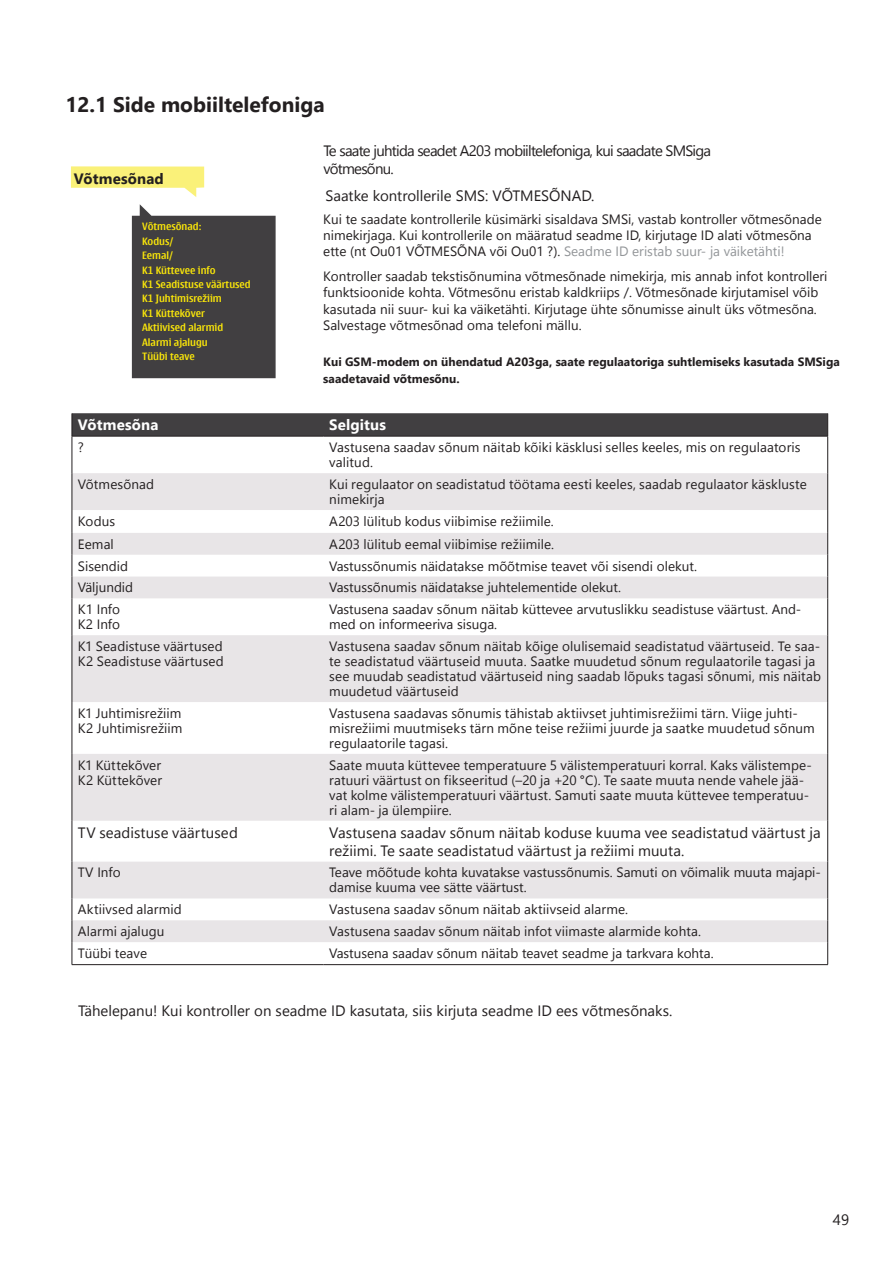
<style>
.page{position:relative;width:893px;height:1263px;background:#fff}
.page>*{position:absolute;margin:0;border:0;box-sizing:border-box;transform-origin:0 0}
.Otsikko_2{font:700 21px "Nirmala UI";color:#231f20}
.Taulukkoteksti_9pt_väri{font:15px/18px "Nirmala UI";letter-spacing:.005em;color:#231f20}
.Ingressi{font:15px "Nirmala UI";color:#231f20}
.Ingressi-2{font:15px "Nirmala UI";letter-spacing:-.05em;color:#231f20}
.Taulukkoteksti_9pt_väri-2{font:700 15px "Nirmala UI";letter-spacing:.01em;color:#fff}
.Taulukkoteksti_9pt_väri-3{font:700 15px "Nirmala UI";letter-spacing:.01em;color:#231f20}
.Taulukoiden_sisältö{font:13.5px/15px "Nirmala UI";color:#231f20}
.Taulukkoteksti_9pt_väri-4{font:13.5px/15px "Nirmala UI";letter-spacing:.01em;color:#231f20}
.Leipäteksti{font:700 12px/16.5px "Nirmala UI";color:#231f20}
.t1{font:600 10.05px/14.4px "Nokia Sans S60";color:#fbe709}
.s1{color:#929598}
</style>
<div class="page">
<svg style="left:73px;top:473px;width:754px;height:469px;fill:#e8e5e7"></svg>
<svg style="left:72px;top:413px;width:756px;height:23px;background:#424042"></svg>
<hr style="left:72px;top:436px;width:251px;height:1px;background:#231f20">
<hr style="left:323px;top:436px;width:505px;height:1px;background:#231f20">
<hr style="left:72px;top:436px;width:1px;height:37px;background:#231f20">
<hr style="left:827px;top:436px;width:1px;height:37px;background:#231f20">
<hr style="left:72px;top:473px;width:1px;height:37px;background:#231f20">
<hr style="left:827px;top:473px;width:1px;height:37px;background:#231f20">
<svg style="left:72px;top:510px;width:1px;height:88px"></svg>
<svg style="left:827px;top:510px;width:1px;height:88px"></svg>
<hr style="left:72px;top:598px;width:1px;height:37px;background:#231f20">
<hr style="left:827px;top:598px;width:1px;height:37px;background:#231f20">
<hr style="left:72px;top:635px;width:1px;height:67px;background:#231f20">
<hr style="left:827px;top:635px;width:1px;height:67px;background:#231f20">
<hr style="left:72px;top:702px;width:1px;height:52px;background:#231f20">
<hr style="left:827px;top:702px;width:1px;height:52px;background:#231f20">
<hr style="left:72px;top:754px;width:1px;height:67px;background:#231f20">
<hr style="left:827px;top:754px;width:1px;height:67px;background:#231f20">
<hr style="left:72px;top:821px;width:1px;height:41px;background:#231f20">
<hr style="left:827px;top:821px;width:1px;height:41px;background:#231f20">
<hr style="left:72px;top:862px;width:1px;height:36px;background:#231f20">
<hr style="left:827px;top:862px;width:1px;height:36px;background:#231f20">
<svg style="left:72px;top:898px;width:1px;height:66px"></svg>
<svg style="left:827px;top:898px;width:1px;height:66px"></svg>
<hr style="left:72px;top:964px;width:251px;height:1px;background:#231f20">
<hr style="left:323px;top:964px;width:505px;height:1px;background:#231f20">
<div style="left:132px;top:204px;width:144px;height:174px;background:#413f41"></div>
<svg style="left:71px;top:166px;width:133px;height:31px"></svg>
<p class="Otsikko_2" style="left:65px;top:87px;width:261px">12.1 Side mobiiltelefoniga</p>
<p class="Taulukkoteksti_9pt_väri-3" style="left:74px;top:166px;width:91px">Võtmesõnad</p>
<p class="t1" style="left:142px;top:220px;width:61px">Võtmesõnad:</p>
<p class="t1" style="left:142px;top:234px;width:33px">Kodus/</p>
<p class="t1" style="left:142px;top:249px;width:32px">Eemal/</p>
<p class="t1" style="left:142px;top:263px;width:75px">K1 Küttevee info</p>
<p class="t1" style="left:142px;top:278px;width:110px">K1 Seadistuse väärtused</p>
<p class="t1" style="left:142px;top:292px;width:81px">K1 Juhtimisrežiim</p>
<p class="t1" style="left:142px;top:306px;width:83px">K1 Küttekõver<br>Aktiivised alarmid</p>
<p class="t1" style="left:142px;top:335px;width:67px">Alarmi ajalugu</p>
<p class="t1" style="left:142px;top:349px;width:54px">Tüübi teave</p>
<p class="Ingressi-2" style="left:323px;top:139px;width:389px">Te saate juhtida seadet A203 mobiiltelefoniga, kui saadate SMSiga</p>
<p class="Ingressi-2" style="left:323px;top:157px;width:72px">võtmesõnu.</p>
<p class="Ingressi" style="left:325px;top:184px;width:270px">Saatke kontrollerile SMS: VÕTMESÕNAD.</p>
<p class="Taulukoiden_sisältö" style="left:323px;top:210px;width:500px;line-height:16.2px">Kui te saadate kontrollerile küsimärki sisaldava SMSi, vastab kontroller võtmesõnade nimekirjaga. Kui kontrollerile on määratud seadme ID, kirjutage ID alati võtmesõna ette (nt Ou01 VÕTMESÕNA või Ou01 ?). <span class="s1">Seadme ID eristab suur- ja väiketähti!</span></p>
<p class="Taulukoiden_sisältö" style="left:323px;top:267px;width:506px;line-height:16.2px">Kontroller saadab tekstisõnumina võtmesõnade nimekirja, mis annab infot kontrolleri funktsioonide kohta. Võtmesõnu eristab kaldkriips /. Võtmesõnade kirjutamisel võib kasutada nii suur- kui ka väiketähti. Kirjutage ühte sõnumisse ainult üks võtmesõna.<br>Salvestage võtmesõnad oma telefoni mällu.</p>
<p class="Leipäteksti" style="left:323px;top:353px;width:518px">Kui GSM-modem on ühendatud A203ga, saate regulaatoriga suhtlemiseks kasutada SMSiga saadetavaid võtmesõnu.</p>
<p class="Taulukkoteksti_9pt_väri-2" style="left:78px;top:412px;width:82px">Võtmesõna</p>
<p class="Taulukkoteksti_9pt_väri-2" style="left:329px;top:412px;width:58px">Selgitus</p>
<p class="Taulukoiden_sisältö" style="left:78px;top:439px;width:8px">?</p>
<p class="Taulukkoteksti_9pt_väri-4" style="left:329px;top:439px;width:473px">Vastusena saadav sõnum näitab kõiki käsklusi selles keeles, mis on regulaatoris valitud.</p>
<p class="Taulukkoteksti_9pt_väri-4" style="left:78px;top:476px;width:78px">Võtmesõnad</p>
<p class="Taulukkoteksti_9pt_väri-4" style="left:329px;top:476px;width:479px">Kui regulaator on seadistatud töötama eesti keeles, saadab regulaator käskluste nimekirja</p>
<p class="Taulukkoteksti_9pt_väri-4" style="left:78px;top:513px;width:39px">Kodus</p>
<p class="Taulukkoteksti_9pt_väri-4" style="left:329px;top:513px;width:226px">A203 lülitub kodus viibimise režiimile.</p>
<p class="Taulukkoteksti_9pt_väri-4" style="left:78px;top:535px;width:37px">Eemal</p>
<p class="Taulukkoteksti_9pt_väri-4" style="left:329px;top:535px;width:226px">A203 lülitub eemal viibimise režiimile.</p>
<p class="Taulukoiden_sisältö" style="left:78px;top:557px;width:52px">Sisendid</p>
<p class="Taulukoiden_sisältö" style="left:329px;top:557px;width:369px">Vastussõnumis näidatakse mõõtmise teavet või sisendi olekut.</p>
<p class="Taulukoiden_sisältö" style="left:78px;top:579px;width:57px">Väljundid</p>
<p class="Taulukoiden_sisältö" style="left:329px;top:579px;width:293px">Vastussõnumis näidatakse juhtelementide olekut.</p>
<p class="Taulukoiden_sisältö" style="left:78px;top:601px;width:44px">K1 Info<br>K2 Info</p>
<p class="Taulukoiden_sisältö" style="left:329px;top:601px;width:474px">Vastusena saadav sõnum näitab küttevee arvutuslikku seadistuse väärtust. And&shy;med on informeeriva sisuga.</p>
<p class="Taulukkoteksti_9pt_väri-4" style="left:78px;top:638px;width:147px">K1 Seadistuse väärtused<br>K2 Seadistuse väärtused</p>
<p class="Taulukoiden_sisältö" style="left:329px;top:638px;width:493px">Vastusena saadav sõnum näitab kõige olulisemaid seadistatud väärtuseid. Te saa&shy;te seadistatud väärtuseid muuta. Saatke muudetud sõnum regulaatorile tagasi ja see muudab seadistatud väärtuseid ning saadab lõpuks tagasi sõnumi, mis näitab muudetud väärtuseid</p>
<p class="Taulukkoteksti_9pt_väri-4" style="left:78px;top:705px;width:106px">K1 Juhtimisrežiim<br>K2 Juhtimisrežiim</p>
<p class="Taulukkoteksti_9pt_väri-4" style="left:329px;top:705px;width:487px">Vastusena saadavas sõnumis tähistab aktiivset juhtimisrežiimi tärn. Viige juhti&shy;misrežiimi muutmiseks tärn mõne teise režiimi juurde ja saatke muudetud sõnum regulaatorile tagasi.</p>
<p class="Taulukkoteksti_9pt_väri-4" style="left:78px;top:756px;width:86px">K1 Küttekõver<br>K2 Küttekõver</p>
<p class="Taulukkoteksti_9pt_väri-4" style="left:329px;top:756px;width:484px">Saate muuta küttevee temperatuure 5 välistemperatuuri korral. Kaks välistempe&shy;ratuuri väärtust on fikseeritud (–20 ja +20 °C). Te saate muuta nende vahele jää&shy;vat kolme välistemperatuuri väärtust. Samuti saate muuta küttevee temperatuu&shy;ri alam- ja ülempiire.</p>
<p class="Taulukkoteksti_9pt_väri" style="left:78px;top:822px;width:161px">TV seadistuse väärtused</p>
<p class="Taulukkoteksti_9pt_väri" style="left:329px;top:822px;width:493px">Vastusena saadav sõnum näitab koduse kuuma vee seadistatud väärtust ja režiimi. Te saate seadistatud väärtust ja režiimi muuta.</p>
<p class="Taulukoiden_sisältö" style="left:78px;top:864px;width:44px">TV Info</p>
<p class="Taulukoiden_sisältö" style="left:329px;top:864px;width:493px">Teave mõõtude kohta kuvatakse vastussõnumis. Samuti on võimalik muuta majapi&shy;damise kuuma vee sätte väärtust.</p>
<p class="Taulukkoteksti_9pt_väri-4" style="left:78px;top:901px;width:105px">Aktiivsed alarmid</p>
<p class="Taulukkoteksti_9pt_väri-4" style="left:329px;top:901px;width:300px">Vastusena saadav sõnum näitab aktiivseid alarme.</p>
<p class="Taulukkoteksti_9pt_väri-4" style="left:78px;top:923px;width:88px">Alarmi ajalugu</p>
<p class="Taulukkoteksti_9pt_väri-4" style="left:329px;top:923px;width:373px">Vastusena saadav sõnum näitab infot viimaste alarmide kohta.</p>
<p class="Taulukkoteksti_9pt_väri-4" style="left:78px;top:945px;width:71px">Tüübi teave</p>
<p class="Taulukoiden_sisältö" style="left:329px;top:945px;width:386px">Vastusena saadav sõnum näitab teavet seadme ja tarkvara kohta.</p>
<p class="Ingressi" style="left:78px;top:998px;width:596px">Tähelepanu! Kui kontroller on seadme ID kasutata, siis kirjuta seadme ID ees võtmesõnaks.</p>
<p class="Taulukkoteksti_9pt_väri" style="left:833px;top:1210px;width:18px">49</p>
</div>
